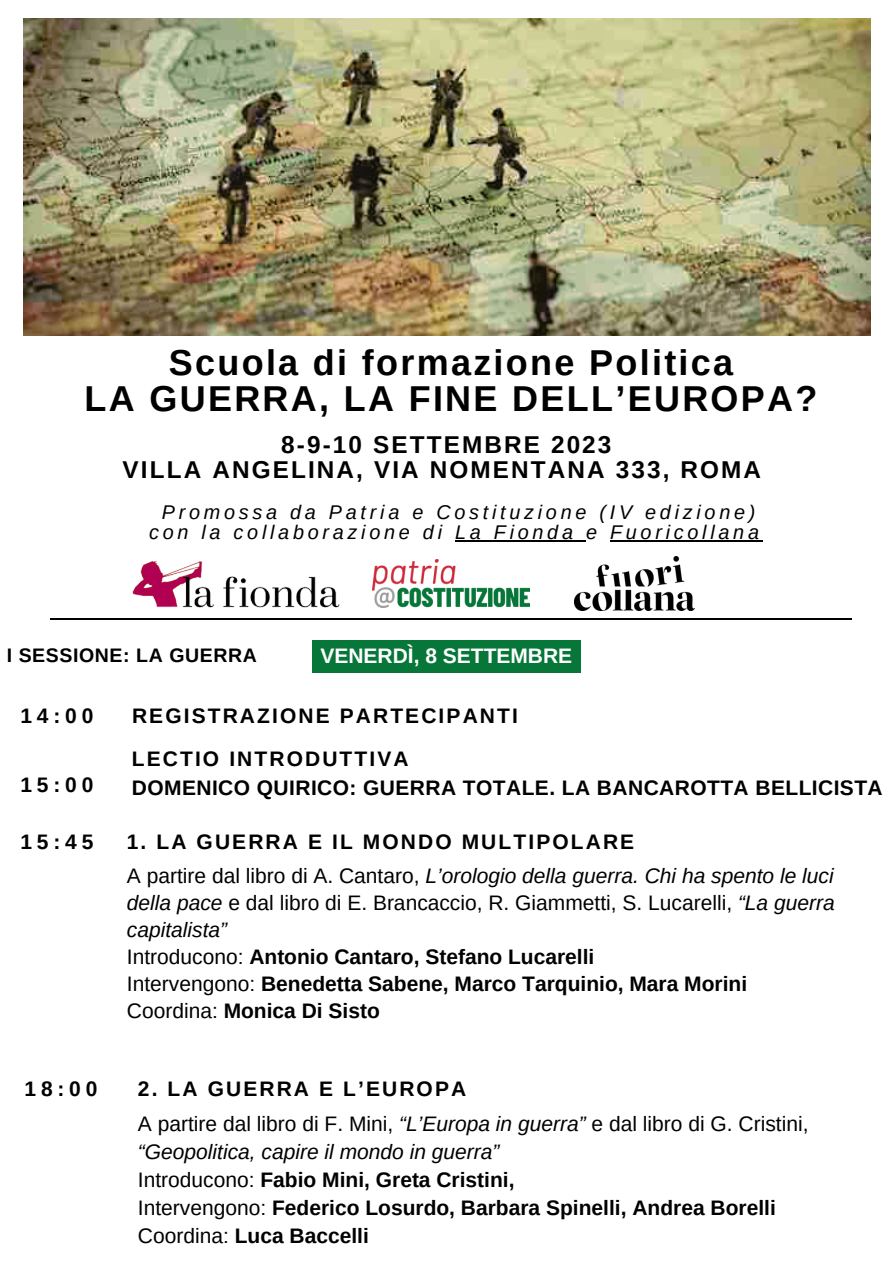
<style>
.page{position:relative;width:893px;height:1264px;background:#fff}
.page>*{position:absolute;margin:0;border:0;box-sizing:border-box;transform-origin:0 0}
.t1{font:700 36px "Arimo";letter-spacing:.065em;color:#000}
.t2{font:700 24.3px "Arimo";letter-spacing:.085em;color:#000}
.t3{font:700 21px "Arimo";color:#000}
.t4{font:21px/27px "Arimo";color:#000;text-align:justify}
.t5{font:700 21px "Arimo";letter-spacing:.1em;color:#000}
.t6{font:700 21px "Arimo";letter-spacing:.02em;color:#000}
.t7{font:italic 21px "Arimo";color:#000}
.t8{font:700 21px "Arimo";color:#fff}
.t9{font:italic 19.8px "Arimo";letter-spacing:.19em;color:#000}
.t10{font:700 19.5px "Arimo";letter-spacing:.03em;color:#000}
.s1{font-style:italic}
.s2{font-weight:400}
</style>
<div class="page">
<img style="left:23px;top:18px;width:847px;height:317px">
<hr style="left:50px;top:619px;width:802px;height:1px;background:#000">
<img style="left:574px;top:556px;width:120px;height:54px">
<img style="left:391px;top:559px;width:139px;height:48px">
<img style="left:132px;top:560px;width:259px;height:48px">
<hr style="left:455px;top:540px;width:131px;height:1px;background:#000">
<hr style="left:610px;top:540px;width:152px;height:1px;background:#000">
<div style="left:312px;top:640px;width:268px;height:32px;background:#077639"></div>
<p class="t1" style="left:169px;top:343px;width:566px">Scuola di formazione Politica</p>
<p class="t1" style="left:85px;top:379px;width:734px">LA GUERRA, LA FINE DELL’EUROPA?</p>
<p class="t2" style="left:281px;top:431px;width:332px">8-9-10 SETTEMBRE 2023</p>
<p class="t2" style="left:123px;top:456px;width:640px">VILLA ANGELINA, VIA NOMENTANA 333, ROMA</p>
<p class="t9" style="left:162px;top:500px;width:595px">Promossa da Patria e Costituzione (IV edizione)</p>
<p class="t9" style="left:149px;top:521px;width:611px">con la collaborazione di La Fionda e Fuoricollana</p>
<p class="t10" style="left:7px;top:645px;width:252px">I SESSIONE: LA GUERRA</p>
<p class="t8" style="left:320px;top:644px;width:253px">VENERDÌ, 8 SETTEMBRE</p>
<p class="t3" style="left:20px;top:704px;width:74px">14:00</p>
<p class="t5" style="left:132px;top:704px;width:387px">REGISTRAZIONE PARTECIPANTI</p>
<p class="t3" style="left:20px;top:772px;width:74px">15:00</p>
<p class="t5" style="left:132px;top:747px;width:278px">LECTIO INTRODUTTIVA</p>
<p class="t6" style="left:132px;top:775px;width:752px">DOMENICO QUIRICO: GUERRA TOTALE. LA BANCAROTTA BELLICISTA</p>
<p class="t3" style="left:20px;top:830px;width:74px">15:45</p>
<p class="t5" style="left:127px;top:830px;width:509px">1. LA GUERRA E IL MONDO MULTIPOLARE</p>
<p class="t4" style="left:127px;top:862px;width:709px">A partire dal libro di A. Cantaro, <span class="s1">L’orologio della guerra. Chi ha spento le luci della pace</span> e dal libro di E. Brancaccio, R. Giammetti, S. Lucarelli, <span class="s1">“La guerra capitalista”</span></p>
<p class="t3" style="left:127px;top:944px;width:469px"><span class="s2">Introducono:</span> Antonio Cantaro, Stefano Lucarelli</p>
<p class="t3" style="left:127px;top:971px;width:621px"><span class="s2">Intervengono:</span> Benedetta Sabene, Marco Tarquinio, Mara Morini</p>
<p class="t3" style="left:127px;top:998px;width:254px"><span class="s2">Coordina:</span> Monica Di Sisto</p>
<p class="t3" style="left:24px;top:1077px;width:74px">18:00</p>
<p class="t5" style="left:138px;top:1077px;width:330px">2. LA GUERRA E L’EUROPA</p>
<p class="t4" style="left:138px;top:1110px;width:672px">A partire dal libro di F. Mini, <span class="s1">“L’Europa in guerra”</span> e dal libro di G. Cristini,</p>
<p class="t7" style="left:138px;top:1139px;width:363px">“Geopolitica, capire il mondo in guerra”</p>
<p class="t3" style="left:138px;top:1168px;width:378px"><span class="s2">Introducono:</span> Fabio Mini, Greta Cristini,</p>
<p class="t3" style="left:138px;top:1196px;width:639px"><span class="s2">Intervengono:</span> Federico Losurdo, Barbara Spinelli, Andrea Borelli</p>
<p class="t3" style="left:138px;top:1224px;width:232px"><span class="s2">Coordina:</span> Luca Baccelli</p>
</div>
